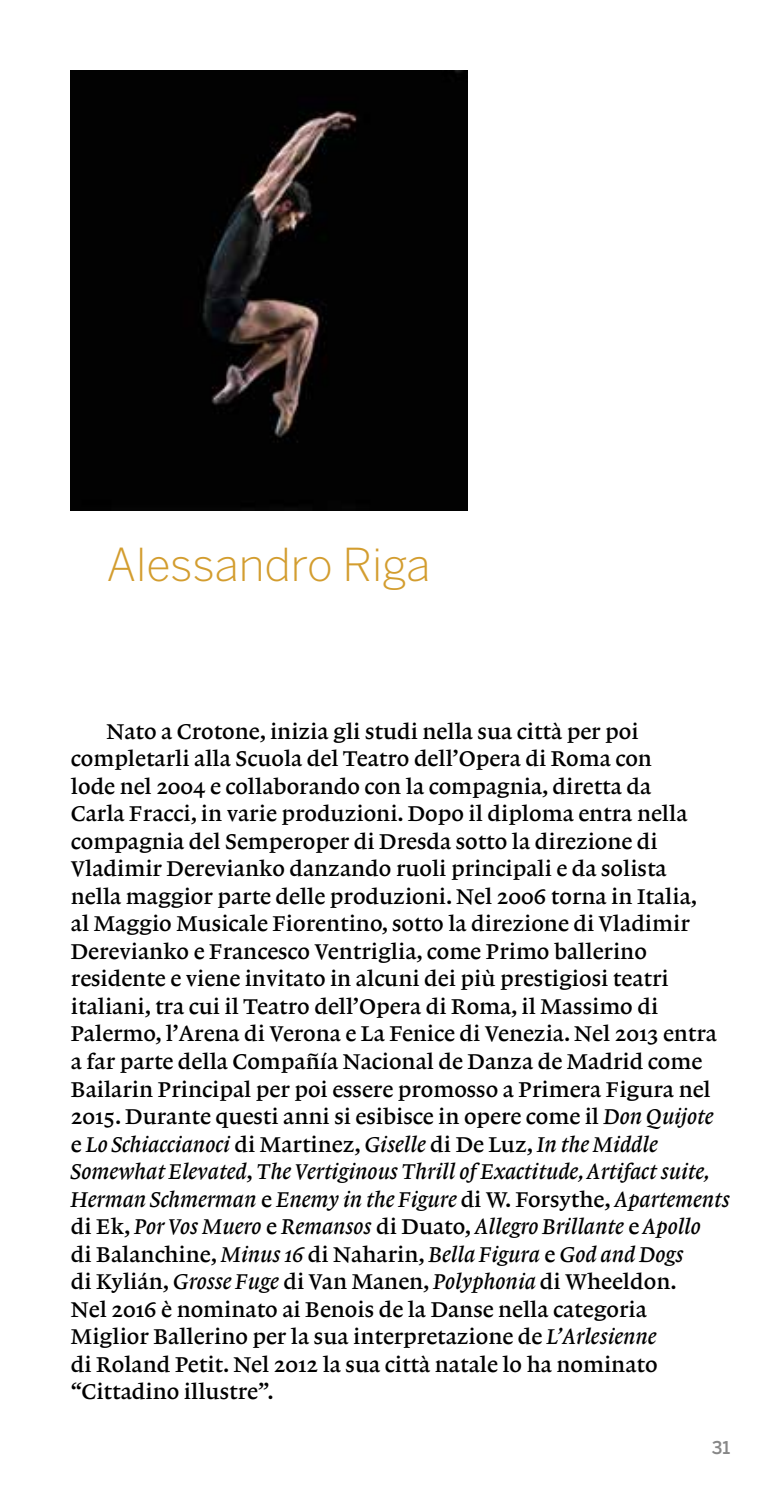
<style>
.page{position:relative;width:780px;height:1489px;background:#fff}
.page>*{position:absolute;margin:0;border:0;box-sizing:border-box;transform-origin:0 0}
.t1{font:300 45px "Benton Sans";color:#d39d2f}
.t2{font:22.5px/27.5px "Lexicon No 1 Roman B";color:#000}
.t3{font:22.5px/27.5px "Lexicon No 1 Italic B";color:#000}
.t4{font:500 17.5px "Benton Sans";color:#878787}
.s1{font-family:"Lexicon No 1 Italic B"}
.s2{font-family:"Lexicon No 1 Roman B"}
</style>
<div class="page">
<img style="left:71px;top:71px;width:397px;height:439px">
<h1 class="t1" style="left:106px;top:538px;width:325px">Alessandro Riga</h1>
<p class="t2" style="left:71px;top:717px;width:647px;text-indent:35px">Nato a Crotone, inizia gli studi nella sua città per poi completarli alla Scuola del Teatro dell’Opera di Roma con<br>lode nel 2004 e collaborando con la compagnia, diretta da<br>Carla Fracci, in varie produzioni. Dopo il diploma entra nella compagnia del Semperoper di Dresda sotto la direzione di Vladimir Derevianko danzando ruoli principali e da solista nella maggior parte delle produzioni. Nel 2006 torna in Italia, al Maggio Musicale Fiorentino, sotto la direzione di Vladimir Derevianko e Francesco Ventriglia, come Primo ballerino residente e viene invitato in alcuni dei più prestigiosi teatri italiani, tra cui il Teatro dell’Opera di Roma, il Massimo di Palermo, l’Arena di Verona e La Fenice di Venezia. Nel 2013 entra a far parte della Compañía Nacional de Danza de Madrid come Bailarin Principal per poi essere promosso a Primera Figura nel 2015. Durante questi anni si esibisce in opere come il <span class="s1">Don Quijote</span></p>
<p class="t3" style="left:71px;top:1129px;width:660px"><span class="s2">e</span> Lo Schiaccianoci <span class="s2">di Martinez,</span> Giselle <span class="s2">di De Luz,</span> In the Middle Somewhat Elevated<span class="s2">,</span> The Vertiginous Thrill of Exactitude, Artifact suite, Herman Schmerman <span class="s2">e</span> Enemy in the Figure <span class="s2">di W. Forsythe,</span> Apartements <span class="s2">di Ek,</span> Por Vos Muero <span class="s2">e</span> Remansos <span class="s2">di Duato,</span> Allegro Brillante <span class="s2">e</span> Apollo<br><span class="s2">di Balanchine,</span> Minus 16 <span class="s2">di Naharin,</span> Bella Figura <span class="s2">e</span> God and Dogs</p>
<p class="t2" style="left:71px;top:1267px;width:607px">di Kylián, <span class="s1">Grosse Fuge</span> di Van Manen, <span class="s1">Polyphonia</span> di Wheeldon.<br>Nel 2016 è nominato ai Benois de la Danse nella categoria Miglior Ballerino per la sua interpretazione de <span class="s1">L’Arlesienne </span>di Roland Petit. Nel 2012 la sua città natale lo ha nominato “Cittadino illustre”.</p>
<p class="t4" style="left:711px;top:1436px;width:20px">31</p>
</div>
